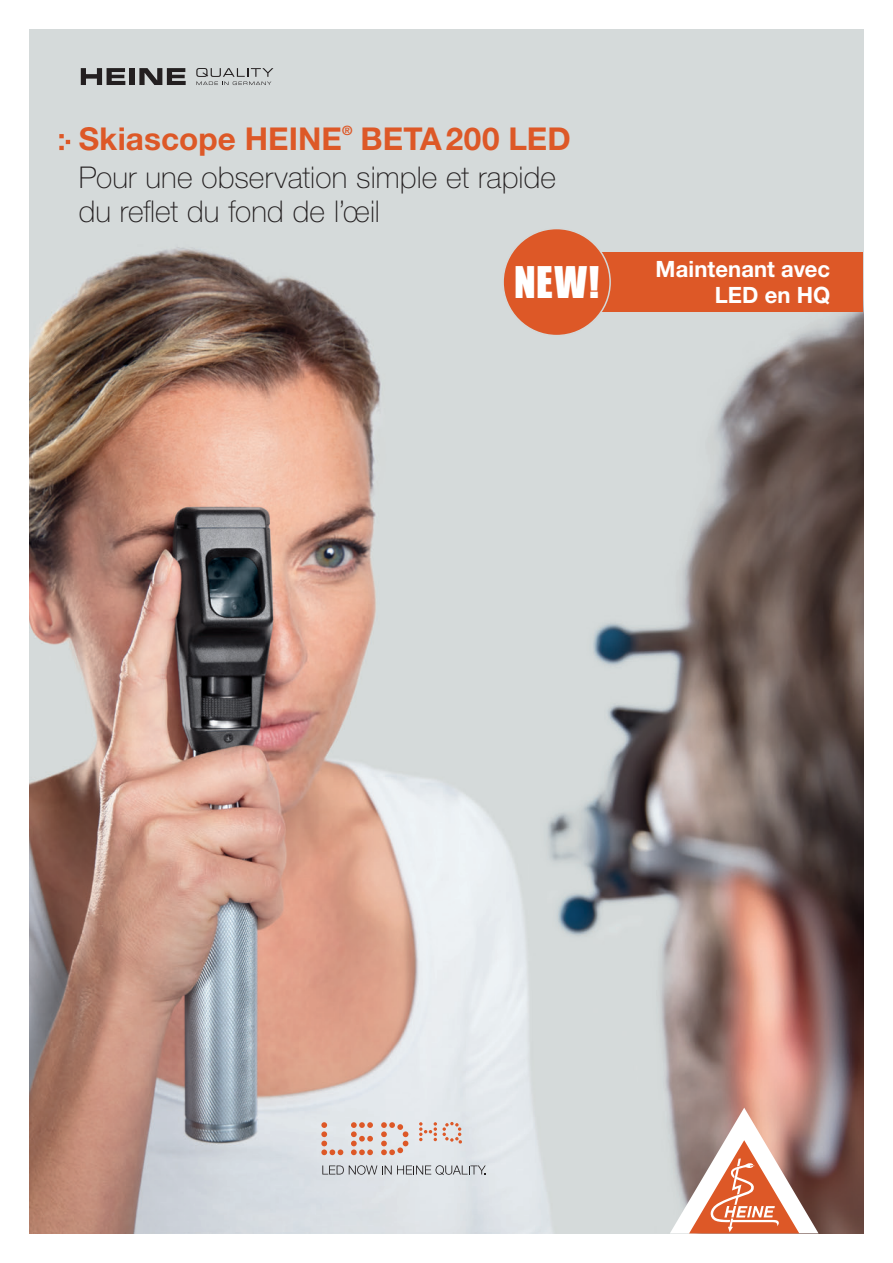
<style>
.page{position:relative;width:893px;height:1263px;background:#fff}
.page>*{position:absolute;margin:0;border:0;box-sizing:border-box;transform-origin:0 0}
.t1{font:40.05px "Impact";color:#fff}
.t2{font:700 31.5px "Helvetica Neue LT Std";letter-spacing:.005em;color:#dd5827}
.t3{font:100 30px/34.5px "Helvetica Neue LT Std";letter-spacing:.005em;color:#231f20}
.t4{font:700 22.5px "Helvetica Neue LT Std";letter-spacing:.005em;color:#fff}
.t5{font:700 12.9px "Helvetica Neue LT Std";color:#dd5827}
</style>
<div class="page">
<img style="left:30px;top:30px;width:833px;height:1203px">
<svg style="left:81px;top:68px;width:44px;height:17px"></svg>
<div style="left:130px;top:68px;width:5px;height:17px;background:#231f20"></div>
<svg style="left:139px;top:68px;width:47px;height:17px"></svg>
<svg style="left:196px;top:68px;width:77px;height:17px"></svg>
<svg style="left:670px;top:1108px;width:149px;height:125px"></svg>
<div style="left:578px;top:252px;width:285px;height:60px;background:#dd5827"></div>
<div style="left:503px;top:229px;width:107px;height:107px;background:#dd5827;border-radius:50%"></div>
<div style="left:502px;top:228px;width:109px;height:108px;border:2px solid #d4d9d9;border-radius:50%"></div>
<svg style="left:321px;top:1122px;width:22px;height:33px"></svg>
<svg style="left:351px;top:1122px;width:22px;height:33px"></svg>
<svg style="left:381px;top:1122px;width:27px;height:33px"></svg>
<svg style="left:419px;top:1122px;width:43px;height:22px"></svg>
<svg style="left:59px;top:134px;width:11px;height:16px"></svg>
<svg style="left:322px;top:1165px;width:164px;height:10px;background:#b5b8bc"></svg>
<p class="t2" style="left:79px;top:119px;width:265px">Skiascope HEINE</p>
<p class="t5" style="left:342px;top:123px;width:12px">®</p>
<p class="t2" style="left:360px;top:119px;width:212px">BETA200 LED</p>
<p class="t3" style="left:79px;top:160px;width:479px">Pour une observation simple et rapide du reflet du fond de l’œil</p>
<h1 class="t1" style="left:514px;top:251px;width:87px">NEW!</h1>
<p class="t4" style="left:656px;top:255px;width:176px">Maintenant avec</p>
<p class="t4" style="left:715px;top:281px;width:117px">LED en HQ</p>
</div>
